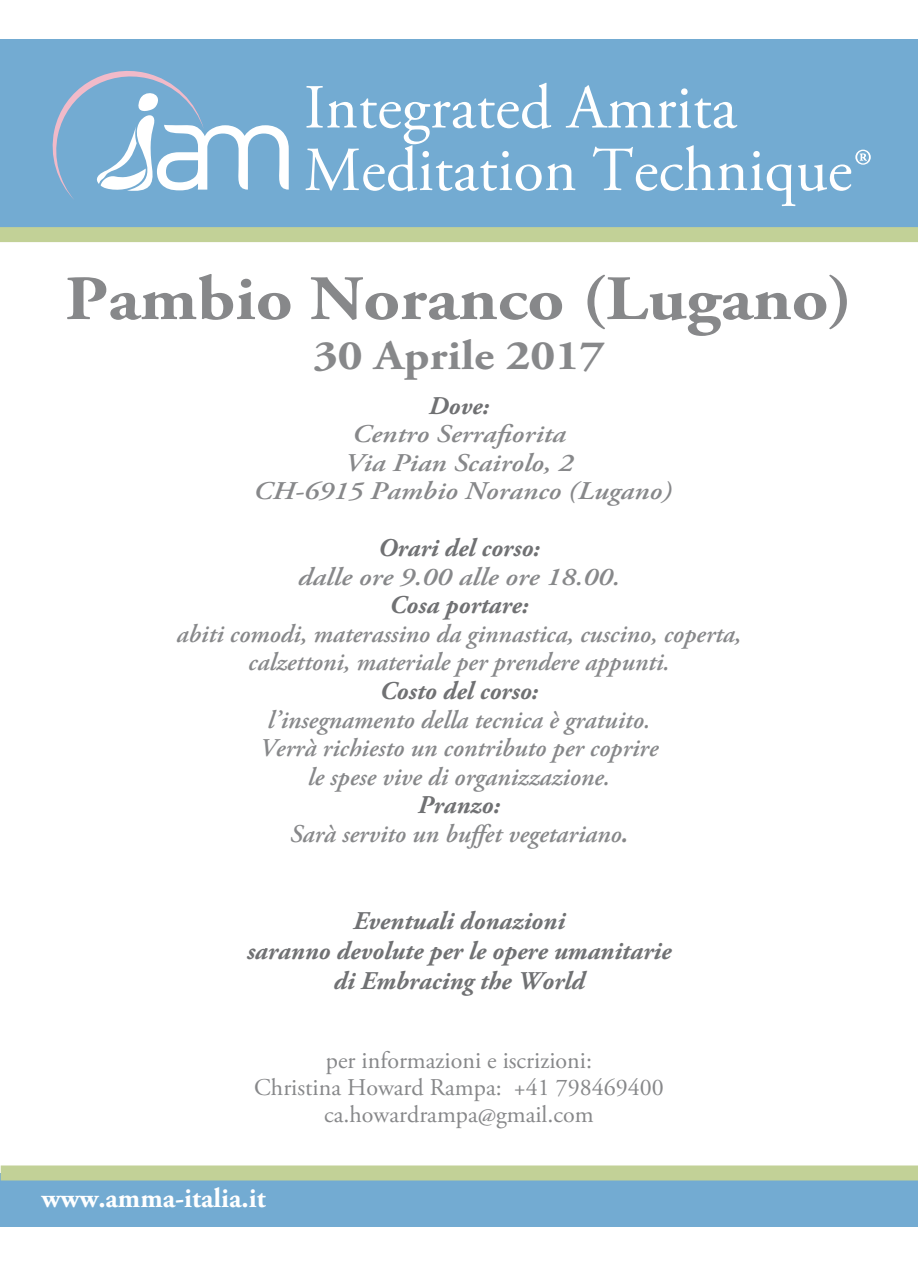
<style>
.page{position:relative;width:918px;height:1269px;background:#fff}
.page>*{position:absolute;margin:0;border:0;box-sizing:border-box;transform-origin:0 0}
.t1{font:700 63px "Adobe Garamond Pro";color:#87888a;scale:1.13 1}
.t2{font:62.55px/62.6px "Adobe Garamond Pro";color:#fff}
.t3{font:700 42px "Adobe Garamond Pro";color:#87888a;scale:1.13 1}
.t4{font:700 27.9px "Adobe Garamond Pro";color:#fff}
.t5{font:italic 600 25.5px/28.5px "Adobe Garamond Pro";color:#87888a;text-align:center}
.t6{font:italic 700 25.5px/30px "Adobe Garamond Pro";color:#707173;text-align:center}
.t7{font:italic 600 25.5px/28.5px "Adobe Garamond Pro";color:#87888a;text-align:center;scale:1.13 1}
.t8{font:24px/27px "Adobe Garamond Pro";color:#87888a;text-align:center}
.s1{font-size:59.4px}
.s2{font-weight:700;color:#707173}
.s3{font-weight:700}
</style>
<div class="page">
<div style="left:0;top:1173px;width:917px;height:54px;background:#73abd2"></div>
<div style="left:0;top:39px;width:918px;height:196px;background:#73abd2"></div>
<svg style="left:52px;top:71px;width:237px;height:128px"></svg>
<div style="left:0;top:227px;width:918px;height:15px;background:#c2d197"></div>
<div style="left:1px;top:1166px;width:917px;height:15px;background:#c2d197"></div>
<h2 class="t2" style="left:304px;top:79px;width:570px">Integrated Amrita<br>Meditation Technique<span class="s1">®</span></h2>
<h1 class="t1" style="left:65px;top:262px;width:699px">Pambio Noranco (Lugano)</h1>
<h3 class="t3" style="left:313px;top:332px;width:260px">30 Aprile 2017</h3>
<p class="t6" style="left:429px;top:391px;width:62px">Dove:</p>
<p class="t7" style="left:254px;top:421px;width:371px">Centro Serrafiorita<br>Via Pian Scairolo, 2<br>CH-6915 Pambio Noranco (Lugano)</p>
<p class="t6" style="left:378px;top:534px;width:163px">Orari del corso:</p>
<p class="t7" style="left:298px;top:564px;width:287px">dalle ore 9.00 alle ore 18.00.</p>
<p class="t6" style="left:389px;top:591px;width:141px">Cosa portare:</p>
<p class="t5" style="left:177px;top:621px;width:566px">abiti comodi, materassino da ginnastica, cuscino, coperta, calzettoni, materiale per prendere appunti.</p>
<p class="t6" style="left:380px;top:676px;width:160px">Costo del corso:</p>
<p class="t5" style="left:260px;top:706px;width:400px">l’insegnamento della tecnica è gratuito.<br>Verrà richiesto un contributo per coprire le spese vive di organizzazione.</p>
<p class="t5" style="left:290px;top:792px;width:340px"><span class="s2">Pranzo:<br></span>Sarà servito un buffet vegetariano<span class="s3">.</span></p>
<p class="t6" style="left:247px;top:906px;width:426px">Eventuali donazioni<br>saranno devolute per le opere umanitarie di Embracing the World</p>
<p class="t8" style="left:254px;top:1048px;width:411px">per informazioni e iscrizioni:<br>Christina Howard Rampa: +41 798469400 ca.howardrampa@gmail.com</p>
<p class="t4" style="left:41px;top:1182px;width:226px">www.amma-italia.it</p>
</div>
